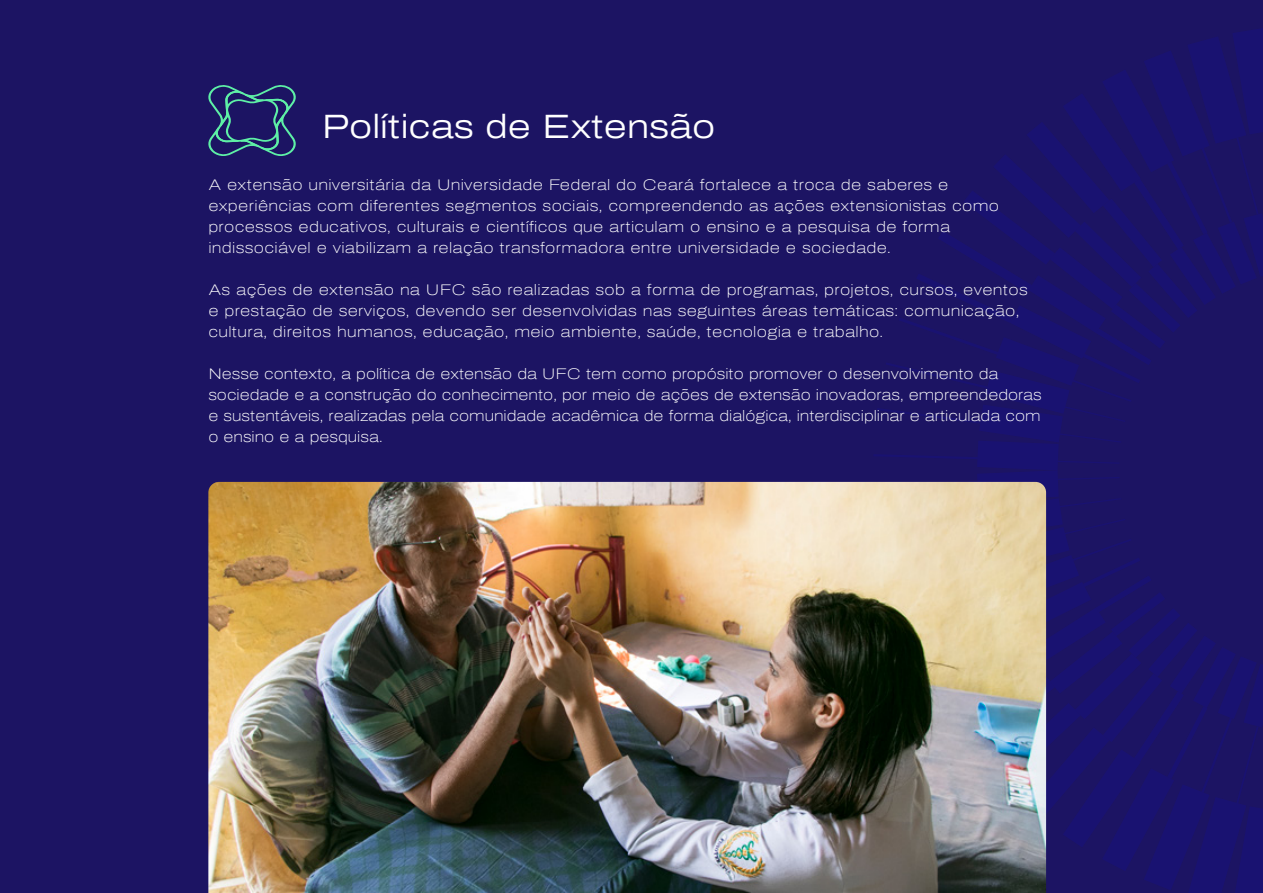
<style>
.page{position:relative;width:1263px;height:893px;background:#1c1463}
.page>*{position:absolute;margin:0;border:0;box-sizing:border-box;transform-origin:0 0}
.t1{font:300 33px "Archivo Expanded";color:#fff}
.t2{font:100 15px/21px "Archivo Expanded";letter-spacing:.02em;color:#fff}
.t3{font:100 15px/21px "Archivo Expanded";color:#fff}
</style>
<div class="page">
<svg style="left:873px;top:28px;width:390px;height:865px"></svg>
<svg style="left:208px;top:85px;width:306px;height:397px"></svg>
<img style="left:208px;top:482px;width:838px;height:411px">
<h1 class="t1" style="left:322px;top:103px;width:395px">Políticas de Extensão</h1>
<p class="t2" style="left:208px;top:174px;width:792px">A extensão universitária da Universidade Federal do Ceará fortalece a troca de saberes e experiências com diferentes segmentos sociais, compreendendo as ações extensionistas como processos educativos, culturais e científicos que articulam o ensino e a pesquisa de forma indissociável e viabilizam a relação transformadora entre universidade e sociedade.</p>
<p class="t2" style="left:208px;top:279px;width:821px">As ações de extensão na UFC são realizadas sob a forma de programas, projetos, cursos, eventos e prestação de serviços, devendo ser desenvolvidas nas seguintes áreas temáticas: comunicação, cultura, direitos humanos, educação, meio ambiente, saúde, tecnologia e trabalho.</p>
<p class="t3" style="left:208px;top:363px;width:835px">Nesse contexto, a política de extensão da UFC tem como propósito promover o desenvolvimento da sociedade e a construção do conhecimento, por meio de ações de extensão inovadoras, empreendedoras e sustentáveis, realizadas pela comunidade acadêmica de forma dialógica, interdisciplinar e articulada com o ensino e a pesquisa.</p>
</div>
